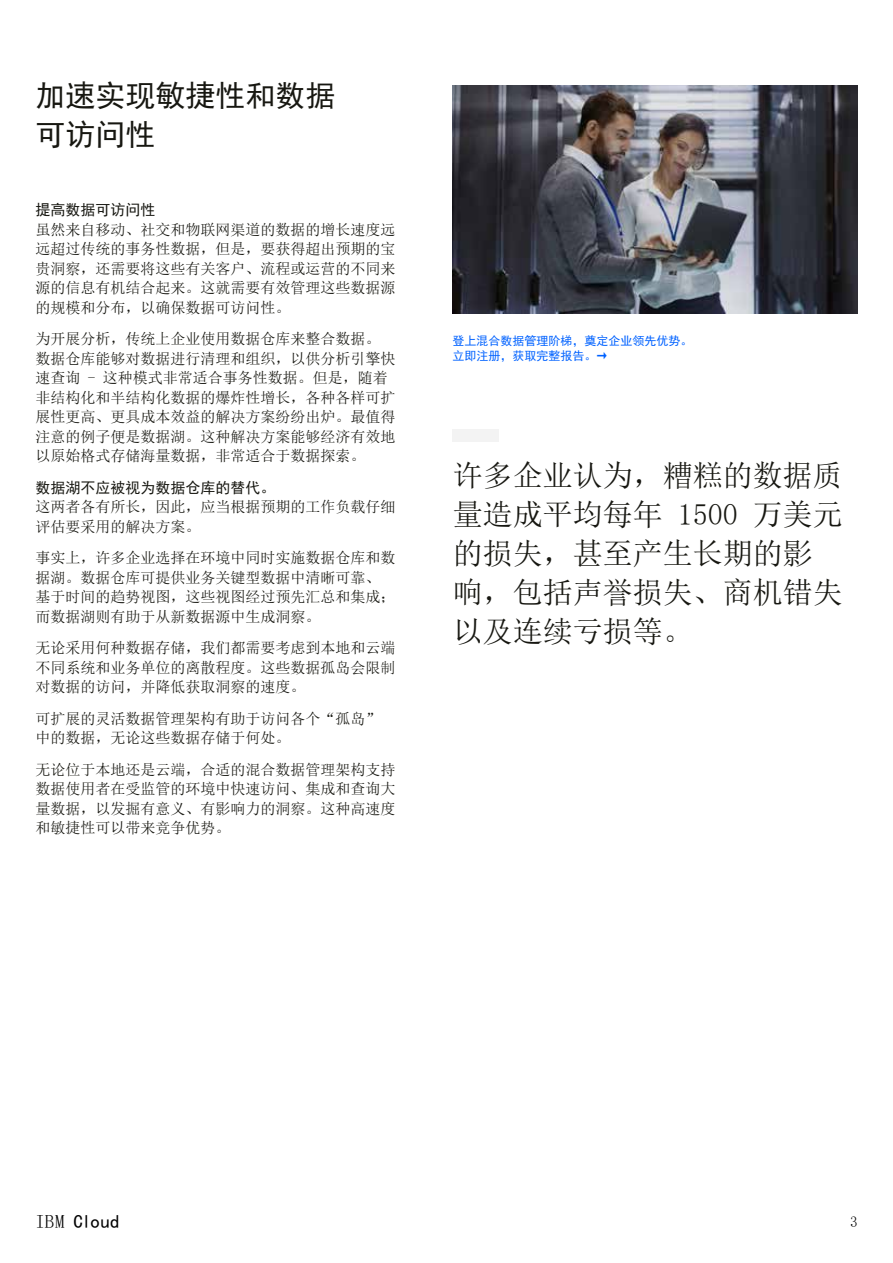
<style>
.page{position:relative;width:893px;height:1263px;background:#fff}
.page>*{position:absolute;margin:0;border:0;box-sizing:border-box;transform-origin:0 0}
.t1{font:30px/39px "Sim Sun";color:#171711}
.t2{font:30px/39px "Sim Hei";color:#171711}
.t3{font:18.75px "Sim Hei";letter-spacing:-.01em;color:#000}
.t4{font:15px/19.5px "Sim Sun";color:#171711}
.t5{font:15px "Sim Hei";color:#171711}
.t6{font:15px "Sim Sun";color:#000}
.t7{font:12px/15px "Sim Hei";color:#0062ff}
.s1{font-family:"Sim Sun"}
</style>
<div class="page">
<img style="left:452px;top:85px;width:405px;height:228px">
<div style="left:452px;top:429px;width:47px;height:12px;background:#f3f3f3"></div>
<h1 class="t2" style="left:35px;top:76px;width:302px">加速实现敏捷性和数据可访问性</h1>
<p class="t5" style="left:35px;top:202px;width:122px">提高数据可访问性</p>
<p class="t4" style="left:35px;top:220px;width:361px;text-align:justify">虽然来自移动、社交和物联网渠道的数据的增长速度远远超过传统的事务性数据，但是，要获得超出预期的宝贵洞察，还需要将这些有关客户、流程或运营的不同来源的信息有机结合起来。这就需要有效管理这些数据源的规模和分布，以确保数据可访问性。</p>
<p class="t4" style="left:35px;top:329px;width:361px">为开展分析，传统上企业使用数据仓库来整合数据。数据仓库能够对数据进行清理和组织，以供分析引擎快速查询 - 这种模式非常适合事务性数据。但是，随着非结构化和半结构化数据的爆炸性增长，各种各样可扩展性更高、更具成本效益的解决方案纷纷出炉。最值得注意的例子便是数据湖。这种解决方案能够经济有效地以原始格式存储海量数据，非常适合于数据探索。</p>
<p class="t5" style="left:35px;top:480px;width:241px">数据湖不应被视为数据仓库的替代。</p>
<p class="t4" style="left:35px;top:497px;width:361px">这两者各有所长，因此，应当根据预期的工作负载仔细评估要采用的解决方案。</p>
<p class="t4" style="left:35px;top:548px;width:361px">事实上，许多企业选择在环境中同时实施数据仓库和数据湖。数据仓库可提供业务关键型数据中清晰可靠、基于时间的趋势视图，这些视图经过预先汇总和集成；而数据湖则有助于从新数据源中生成洞察。</p>
<p class="t4" style="left:35px;top:638px;width:361px;text-align:justify">无论采用何种数据存储，我们都需要考虑到本地和云端不同系统和业务单位的离散程度。这些数据孤岛会限制对数据的访问，并降低获取洞察的速度。</p>
<p class="t4" style="left:35px;top:709px;width:347px">可扩展的灵活数据管理架构有助于访问各个“孤岛”中的数据，无论这些数据存储于何处。</p>
<p class="t4" style="left:35px;top:760px;width:361px;text-align:justify">无论位于本地还是云端，合适的混合数据管理架构支持数据使用者在受监管的环境中快速访问、集成和查询大量数据，以发掘有意义、有影响力的洞察。这种高速度和敏捷性可以带来竞争优势。</p>
<p class="t7" style="left:452px;top:334px;width:241px">登上混合数据管理阶梯，奠定企业领先优势。立即注册，获取完整报告。→</p>
<h1 class="t1" style="left:453px;top:456px;width:392px">许多企业认为，糟糕的数据质量造成平均每年 1500 万美元的损失，甚至产生长期的影响，包括声誉损失、商机错失以及连续亏损等。</h1>
<p class="t3" style="left:35px;top:1212px;width:86px"><span class="s1">IBM</span> Cloud</p>
<p class="t6" style="left:850px;top:1214px;width:9px">3</p>
</div>
